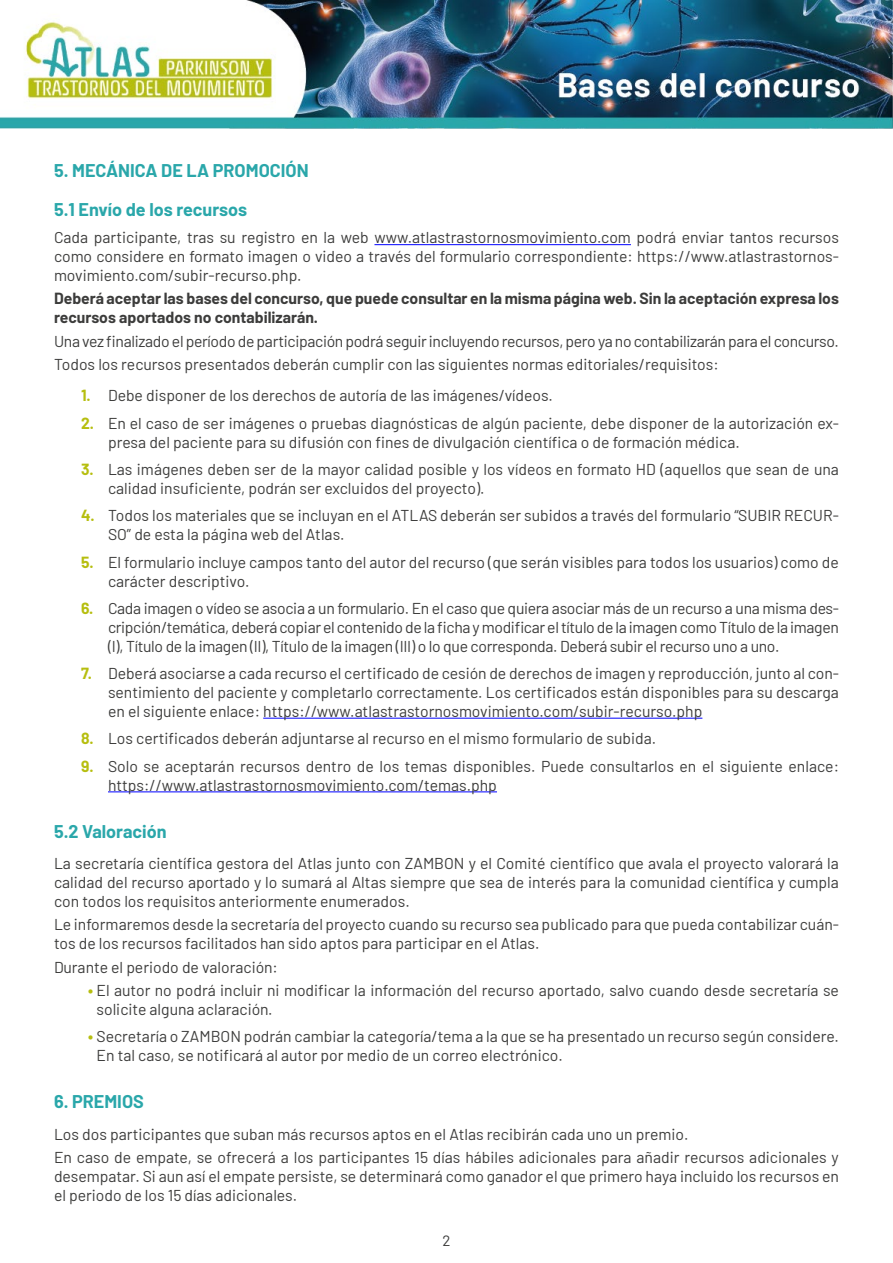
<style>
.page{position:relative;width:893px;height:1263px;background:#fff}
.page>*{position:absolute;margin:0;border:0;box-sizing:border-box;transform-origin:0 0}
.t1{font:700 18px/38.5px "Barlow";color:#2aa7aa}
.t2{font:15.75px/18.9px "Barlow";color:#3c3c3b}
.t3{font:15.75px/23.1px "Barlow";letter-spacing:-.02em;color:#3c3c3b}
.t4{font:700 15.75px/18.9px "Barlow";color:#3c3c3b}
.t5{font:15px "Barlow";color:#3c3c3b}
.s1{font-weight:700;color:#b6be0f}
</style>
<div class="page">
<img style="left:0;top:0;width:893px;height:128px">
<hr style="left:374px;top:244px;width:257px;height:1px;background:#00f">
<hr style="left:263px;top:718px;width:439px;height:1px;background:#00f">
<hr style="left:108px;top:791px;width:389px;height:1px;background:#00f">
<p class="t1" style="left:54px;top:150px;width:256px">5. MECÁNICA DE LA PROMOCIÓN<br>5.1 Envío de los recursos</p>
<p class="t2" style="left:54px;top:227px;width:786px;text-align:justify">Cada participante, tras su registro en la web www.atlastrastornosmovimiento.com podrá enviar tantos recursos como considere en formato imagen o video a través del formulario correspondiente: https://www.atlastrastornos&shy;movimiento.com/subir-recurso.php.</p>
<p class="t4" style="left:54px;top:288px;width:786px">Deberá aceptar las bases del concurso, que puede consultar en la misma página web. Sin la aceptación expresa los recursos aportados no contabilizarán.</p>
<p class="t3" style="left:54px;top:328px;width:786px">Una vez finalizado el período de participación podrá seguir incluyendo recursos, pero ya no contabilizarán para el concurso.<br>Todos los recursos presentados deberán cumplir con las siguientes normas editoriales/requisitos:</p>
<p class="t2" style="left:81px;top:385px;width:473px"><span class="s1">1.</span> Debe disponer de los derechos de autoría de las imágenes/vídeos.</p>
<p class="t2" style="left:108px;top:412px;width:732px;text-indent:-27px"><span class="s1">2.</span> En el caso de ser imágenes o pruebas diagnósticas de algún paciente, debe disponer de la autorización ex&shy;presa del paciente para su difusión con fines de divulgación científica o de formación médica.</p>
<p class="t2" style="left:108px;top:459px;width:732px;text-indent:-27px"><span class="s1">3.</span> Las imágenes deben ser de la mayor calidad posible y los vídeos en formato HD (aquellos que sean de una calidad insuficiente, podrán ser excluidos del proyecto).</p>
<p class="t2" style="left:108px;top:505px;width:732px;text-indent:-27px"><span class="s1">4.</span> Todos los materiales que se incluyan en el ATLAS deberán ser subidos a través del formulario “SUBIR RECUR-<br>SO” de esta la página web del Atlas.</p>
<p class="t2" style="left:108px;top:551px;width:732px;text-indent:-27px"><span class="s1">5.</span> El formulario incluye campos tanto del autor del recurso (que serán visibles para todos los usuarios) como de carácter descriptivo.</p>
<p class="t2" style="left:108px;top:598px;width:733px;text-align:justify;text-indent:-27px"><span class="s1">6.</span> Cada imagen o vídeo se asocia a un formulario. En el caso que quiera asociar más de un recurso a una misma des&shy;cripción/temática, deberá copiar el contenido de la ficha y modificar el título de la imagen como Título de la imagen (I), Título de la imagen (II), Título de la imagen (III) o lo que corresponda. Deberá subir el recurso uno a uno.</p>
<p class="t2" style="left:108px;top:663px;width:732px;text-align:justify;text-indent:-27px"><span class="s1">7.</span> Deberá asociarse a cada recurso el certificado de cesión de derechos de imagen y reproducción, junto al con&shy;sentimiento del paciente y completarlo correctamente. Los certificados están disponibles para su descarga en el siguiente enlace: https://www.atlastrastornosmovimiento.com/subir-recurso.php</p>
<p class="t2" style="left:81px;top:728px;width:577px"><span class="s1">8.</span> Los certificados deberán adjuntarse al recurso en el mismo formulario de subida.</p>
<p class="t2" style="left:108px;top:755px;width:732px;text-indent:-27px"><span class="s1">9.</span> Solo se aceptarán recursos dentro de los temas disponibles. Puede consultarlos en el siguiente enlace: https://www.atlastrastornosmovimiento.com/temas.php</p>
<p class="t1" style="left:54px;top:811px;width:114px">5.2 Valoración</p>
<p class="t2" style="left:54px;top:853px;width:786px;text-align:justify">La secretaría científica gestora del Atlas junto con ZAMBON y el Comité científico que avala el proyecto valorará la calidad del recurso aportado y lo sumará al Altas siempre que sea de interés para la comunidad científica y cumpla con todos los requisitos anteriormente enumerados.</p>
<p class="t2" style="left:54px;top:914px;width:786px">Le informaremos desde la secretaría del proyecto cuando su recurso sea publicado para que pueda contabilizar cuán&shy;tos de los recursos facilitados han sido aptos para participar en el Atlas.</p>
<p class="t2" style="left:54px;top:956px;width:225px">Durante el periodo de valoración:</p>
<p class="t2" style="left:97px;top:979px;width:744px;text-indent:-9px"><span class="s1">•</span> El autor no podrá incluir ni modificar la información del recurso aportado, salvo cuando desde secretaría se solicite alguna aclaración.</p>
<p class="t2" style="left:97px;top:1025px;width:744px;text-indent:-9px"><span class="s1">•</span> Secretaría o ZAMBON podrán cambiar la categoría/tema a la que se ha presentado un recurso según considere.<br>En tal caso, se notificará al autor por medio de un correo electrónico.</p>
<p class="t1" style="left:54px;top:1081px;width:91px">6. PREMIOS</p>
<p class="t2" style="left:54px;top:1121px;width:786px;line-height:23.1px">Los dos participantes que suban más recursos aptos en el Atlas recibirán cada uno un premio.<br>En caso de empate, se ofrecerá a los participantes 15 días hábiles adicionales para añadir recursos adicionales y</p>
<p class="t2" style="left:54px;top:1165px;width:787px">desempatar. Si aun así el empate persiste, se determinará como ganador el que primero haya incluido los recursos en el periodo de los 15 días adicionales.</p>
<p class="t5" style="left:442px;top:1230px;width:10px">2</p>
</div>
